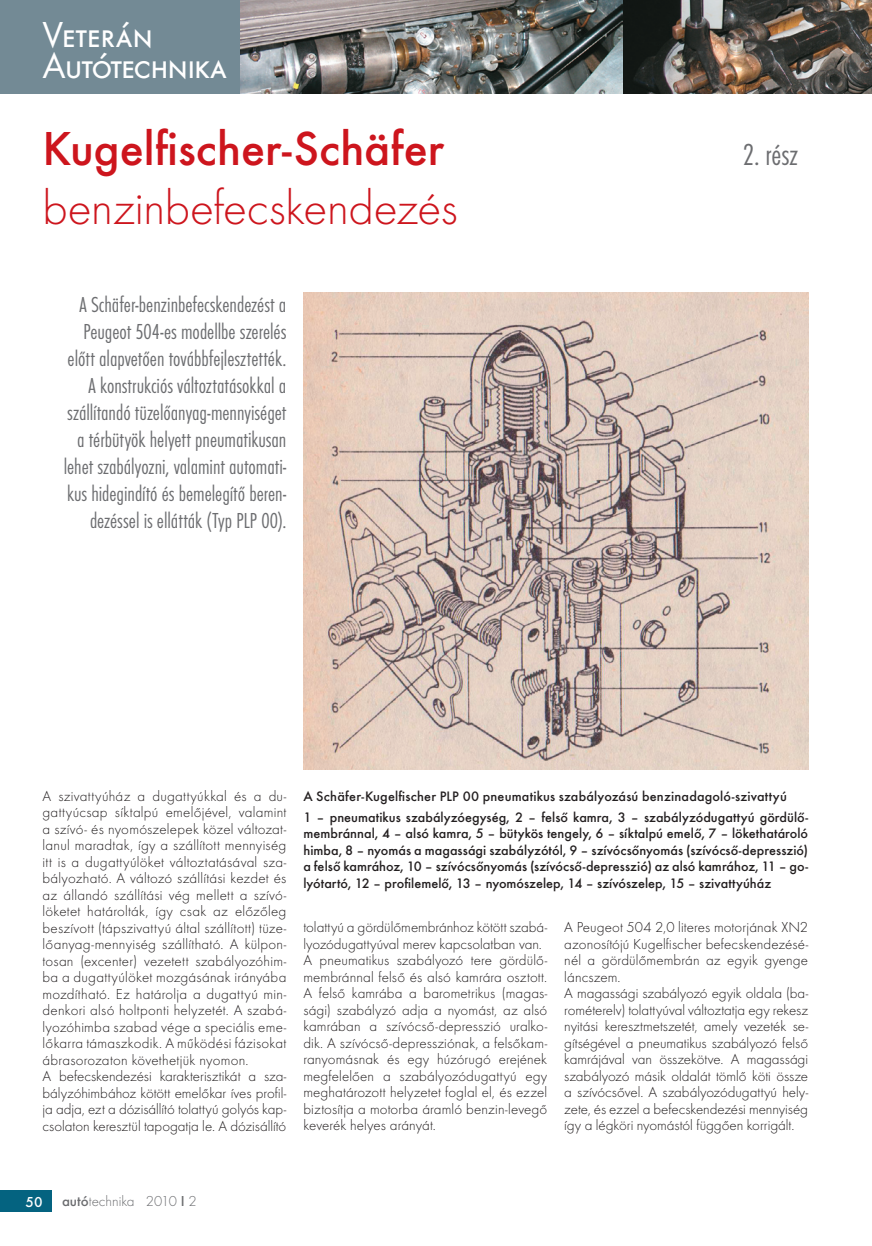
<style>
.page{position:relative;width:872px;height:1246px;background:#fff}
.page>*{position:absolute;margin:0;border:0;box-sizing:border-box;transform-origin:0 0}
.t1{font:500 49.5px "Futura TOT";color:#cd151d}
.t2{font:300 49.5px "Futura TOT";letter-spacing:-.01em;color:#cd151d}
.t3{font:37.5px/31px "Futura TOT Boo";color:#fff}
.t4{font:31.5px "Futura TOT Lig Con";color:#6c6d70}
.t5{font:22.5px/27px "Futura TOT Lig Con";letter-spacing:-.005em;color:#6c6d70;text-align:right}
.t6{font:300 15px/16.5px "Futura TOT";letter-spacing:.005em;color:#231f20}
.t7{font:300 15px "Futura TOT";color:#6c6d70}
.t8{font:500 15px "Futura TOT";color:#fff}
.t9{font:500 14.25px/16.5px "Futura TOT";letter-spacing:.005em;color:#231f20}
.s1{font-weight:500}
</style>
<div class="page">
<div style="left:0;top:1191px;width:51px;height:21px;background:#046380"></div>
<img style="left:241px;top:0;width:631px;height:94px">
<div style="left:0;top:0;width:241px;height:94px;background:#738a95"></div>
<img style="left:303px;top:293px;width:505px;height:477px">
<h2 class="t3" style="left:43px;top:19px;width:186px">Veterán<br>Autótechnika</h2>
<h1 class="t1" style="left:43px;top:119px;width:403px">Kugelfischer-Schäfer</h1>
<h1 class="t2" style="left:43px;top:180px;width:417px">benzinbefecskendezés</h1>
<p class="t5" style="left:64px;top:291px;width:224px">A Schäfer-benzinbefecskendezést a Peugeot 504-es modellbe szerelés előtt alapvetően továbbfejlesztették.<br>A konstrukciós változtatásokkal a szállítandó tüzelőanyag-mennyiséget a térbütyök helyett pneumatikusan lehet szabályozni, valamint automati&shy;kus hidegindító és bemelegítő beren&shy;dezéssel is ellátták (Typ PLP 00).</p>
<h3 class="t4" style="left:743px;top:136px;width:57px">2. rész</h3>
<p class="t6" style="left:43px;top:788px;width:245px">A szivattyúház a dugattyúkkal és a du&shy;gattyúcsap síktalpú emelőjével, valamint a szívó- és nyomószelepek közel változat&shy;lanul maradtak, így a szállított mennyiség itt is a dugattyúlöket változtatásával sza&shy;bályozható. A változó szállítási kezdet és az állandó szállítási vég mellett a szívó&shy;löketet határolták, így csak az előzőleg beszívott (tápszivattyú által szállított) tüze&shy;lőanyag-mennyiség szállítható. A külpon&shy;tosan (excenter) vezetett szabályozóhim&shy;ba a dugattyúlöket mozgásának irányába mozdítható. Ez határolja a dugattyú min&shy;denkori alsó holtponti helyzetét. A szabá&shy;lyozóhimba szabad vége a speciális eme&shy;lőkarra támaszkodik. A működési fázisokat ábrasorozaton követhetjük nyomon.<br>A befecskendezési karakterisztikát a sza&shy;bályzóhimbához kötött emelőkar íves profil&shy;ja adja, ezt a dózisállító tolattyú golyós kap&shy;csolaton keresztül tapogatja le. A dózisállító</p>
<p class="t9" style="left:303px;top:786px;width:506px;line-height:20.7px">A Schäfer-Kugelfischer PLP 00 pneumatikus szabályozású benzinadagoló-szivattyú<br>1 – pneumatikus szabályzóegység, 2 – felső kamra, 3 – szabályzódugattyú gördülő-</p>
<p class="t9" style="left:303px;top:825px;width:506px;text-align:justify">membránnal, 4 – alsó kamra, 5 – bütykös tengely, 6 – síktalpú emelő, 7 – lökethatároló himba, 8 – nyomás a magassági szabályzótól, 9 – szívócsőnyomás (szívócső-depresszió) a felső kamrához, 10 – szívócsőnyomás (szívócső-depresszió) az alsó kamrához, 11 – go&shy;lyótartó, 12 – profilemelő, 13 – nyomószelep, 14 – szívószelep, 15 – szivattyúház</p>
<p class="t6" style="left:564px;top:919px;width:245px">A Peugeot 504 2,0 literes motorjának XN2 azonosítójú Kugelfischer befecskendezésé&shy;nél a gördülőmembrán az egyik gyenge láncszem.<br>A magassági szabályozó egyik oldala (ba&shy;rométerelv) tolattyúval változtatja egy rekesz nyitási keresztmetszetét, amely vezeték se&shy;gítségével a pneumatikus szabályozó felső kamrájával van összekötve. A magassági szabályozó másik oldalát tömlő köti össze a szívócsővel. A szabályozódugattyú hely&shy;zete, és ezzel a befecskendezési mennyiség így a légköri nyomástól függően korrigált.</p>
<p class="t6" style="left:303px;top:919px;width:245px">tolattyú a gördülőmembránhoz kötött szabá&shy;lyozódugattyúval merev kapcsolatban van.<br>A pneumatikus szabályozó tere gördülő&shy;membránnal felső és alsó kamrára osztott.<br>A felső kamrába a barometrikus (magas&shy;sági) szabályzó adja a nyomást, az alsó kamrában a szívócső-depresszió uralko&shy;dik. A szívócső-depressziónak, a felsőkam&shy;ranyomásnak és egy húzórugó erejének megfelelően a szabályozódugattyú egy meghatározott helyzetet foglal el, és ezzel biztosítja a motorba áramló benzin-levegő keverék helyes arányát.</p>
<p class="t8" style="left:26px;top:1193px;width:19px">50</p>
<p class="t7" style="left:62px;top:1193px;width:136px"><span class="s1">autó</span>technika 2010 <span class="s1">I</span> 2</p>
</div>
